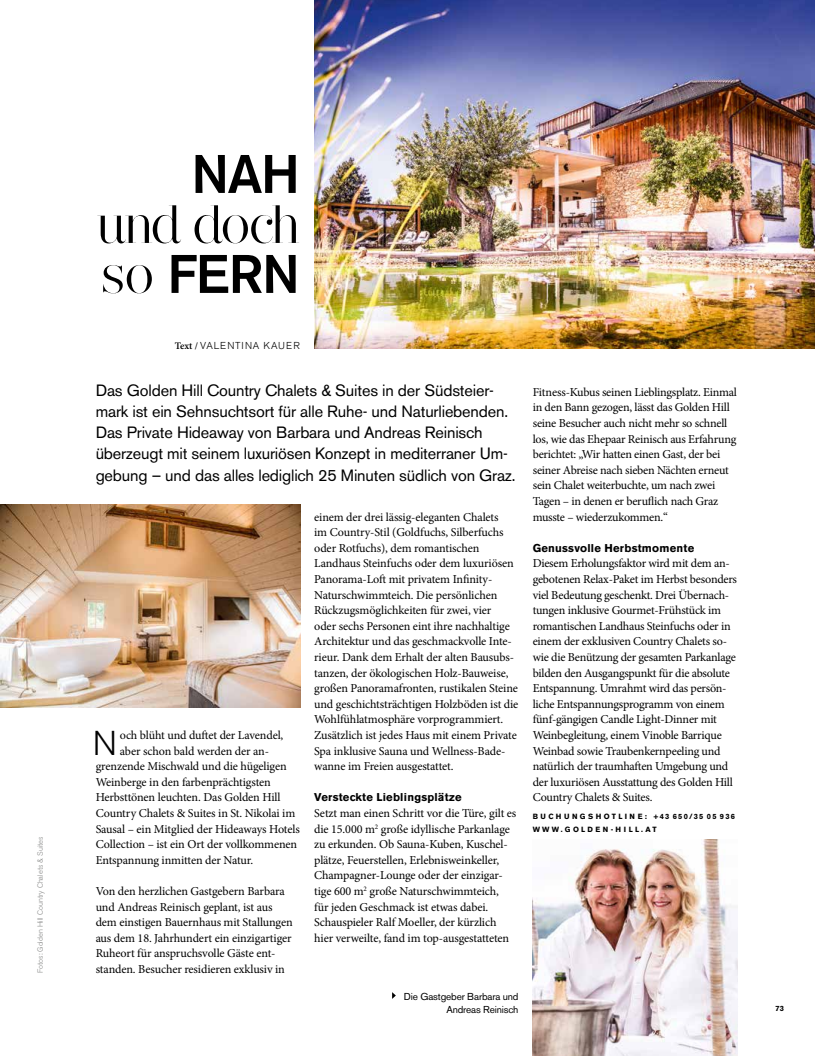
<style>
.page{position:relative;width:815px;height:1056px;background:#fff}
.page>*{position:absolute;margin:0;border:0;box-sizing:border-box;transform-origin:0 0}
.t1{font:500 53.75px "Akzidenz Grotesk BE";letter-spacing:-.03em;color:#000}
.t2{font:53.75px "Narziss";letter-spacing:-.05em;color:#000}
.t3{font:300 34.25px "Akzidenz Grotesk BE";color:#000}
.t4{font:16.25px/21.2px "Akzidenz Grotesk BE";letter-spacing:-.01em;color:#000}
.t5{font:12.12px/15.6px "Minion Pro";letter-spacing:-.015em;color:#000}
.t6{font:700 11.25px "Akzidenz Grotesk BE";letter-spacing:.02em;color:#000}
.t7{font:10px/13.8px "Akzidenz Grotesk BE";letter-spacing:-.015em;color:#000;text-align:right}
.t8{font:300 10px "Akzidenz Grotesk BE";letter-spacing:.08em;color:#000}
.t9{font:700 7.5px/13.8px "Akzidenz Grotesk BE";letter-spacing:.3em;color:#000}
.t10{font:300 7.5px "Akzidenz Grotesk BE";color:#868786}
.s1{font-family:"Narziss";font-weight:400}
.s2{font-family:"Minion Pro";font-weight:600}
</style>
<div class="page">
<img style="left:314px;top:0;width:501px;height:349px">
<svg style="left:392px;top:992px;width:4px;height:7px"></svg>
<img style="left:0;top:505px;width:300px;height:203px">
<img style="left:533px;top:839px;width:204px;height:217px">
<p class="t10" style="left:36px;top:973px;width:138px;rotate:-90deg">Fotos: Golden Hill Country Chalets &amp; Suites</p>
<h1 class="t1" style="left:191px;top:141px;width:110px">NAH</h1>
<h1 class="t2" style="left:97px;top:192px;width:204px">und doch</h1>
<h1 class="t1" style="left:101px;top:241px;width:200px"><span class="s1">so</span> FERN</h1>
<p class="t8" style="left:175px;top:340px;width:127px"><span class="s2">Text /</span> VALENTINA KAUER</p>
<p class="t4" style="left:96px;top:379px;width:421px">Das Golden Hill Country Chalets &amp; Suites in der Südsteier&shy;mark ist ein Sehnsuchtsort für alle Ruhe- und Naturliebenden.<br>Das Private Hideaway von Barbara und Andreas Reinisch überzeugt mit seinem luxuriösen Konzept in mediterraner Um&shy;gebung – und das alles lediglich 25 Minuten südlich von Graz.</p>
<h2 class="t3" style="left:93px;top:723px;width:26px">N</h2>
<p class="t5" style="left:120px;top:727px;width:165px">och blüht und duftet der Lavendel,</p>
<p class="t5" style="left:120px;top:743px;width:151px">aber schon bald werden der an-</p>
<p class="t5" style="left:96px;top:759px;width:193px">grenzende Mischwald und die hügeligen</p>
<p class="t5" style="left:96px;top:774px;width:177px">Weinberge in den farbenprächtigsten</p>
<p class="t5" style="left:96px;top:790px;width:187px">Herbsttönen leuchten. Das Golden Hill</p>
<p class="t5" style="left:96px;top:805px;width:201px">Country Chalets &amp; Suites in St. Nikolai im</p>
<p class="t5" style="left:96px;top:821px;width:206px">Sausal – ein Mitglied der Hideaways Hotels</p>
<p class="t5" style="left:96px;top:837px;width:203px">Collection – ist ein Ort der vollkommenen</p>
<p class="t5" style="left:96px;top:852px;width:159px">Entspannung inmitten der Natur.</p>
<p class="t5" style="left:96px;top:883px;width:199px">Von den herzlichen Gastgebern Barbara und Andreas Reinisch geplant, ist aus dem einstigen Bauernhaus mit Stallungen aus dem 18. Jahrhundert ein einzigartiger Ruheort für anspruchsvolle Gäste ent-</p>
<p class="t5" style="left:96px;top:961px;width:191px">standen. Besucher residieren exklusiv in</p>
<p class="t5" style="left:314px;top:509px;width:206px">einem der drei lässig-eleganten Chalets<br>im Country-Stil (Goldfuchs, Silberfuchs oder Rotfuchs), dem romantischen Landhaus Steinfuchs oder dem luxuriösen Panorama-Loft mit privatem Infinity-Naturschwimmteich. Die persönlichen Rückzugsmöglichkeiten für zwei, vier<br>oder sechs Personen eint ihre nachhaltige Architektur und das geschmackvolle Inte&shy;rieur. Dank dem Erhalt der alten Bausubs&shy;tanzen, der ökologischen Holz-Bauweise, großen Panoramafronten, rustikalen Steine und geschichtsträchtigen Holzböden ist die Wohlfühlatmosphäre vorprogrammiert.<br>Zusätzlich ist jedes Haus mit einem Private Spa inklusive Sauna und Wellness-Bade&shy;wanne im Freien ausgestattet.</p>
<p class="t6" style="left:314px;top:791px;width:149px">Versteckte Lieblingsplätze</p>
<p class="t5" style="left:314px;top:805px;width:204px">Setzt man einen Schritt vor die Türe, gilt es die 15.000 m<sup>2</sup> große idyllische Parkanlage zu erkunden. Ob Sauna-Kuben, Kuschel&shy;plätze, Feuerstellen, Erlebnisweinkeller, Champagner-Lounge oder der einzigar&shy;tige 600 m<sup>2</sup> große Naturschwimmteich,<br>für jeden Geschmack ist etwas dabei.<br>Schauspieler Ralf Moeller, der kürzlich hier verweilte, fand im top-ausgestatteten</p>
<p class="t7" style="left:404px;top:989px;width:116px">Die Gastgeber Barbara und<br>Andreas Reinisch</p>
<p class="t5" style="left:533px;top:384px;width:206px">Fitness-Kubus seinen Lieblingsplatz. Einmal in den Bann gezogen, lässt das Golden Hill seine Besucher auch nicht mehr so schnell los, wie das Ehepaar Reinisch aus Erfahrung berichtet: „Wir hatten einen Gast, der bei seiner Abreise nach sieben Nächten erneut sein Chalet weiterbuchte, um nach zwei Tagen – in denen er beruflich nach Graz musste – wiederzukommen.“</p>
<p class="t6" style="left:533px;top:541px;width:163px">Genussvolle Herbstmomente</p>
<p class="t5" style="left:533px;top:556px;width:206px">Diesem Erholungsfaktor wird mit dem an&shy;gebotenen Relax-Paket im Herbst besonders viel Bedeutung geschenkt. Drei Übernach&shy;tungen inklusive Gourmet-Frühstück im romantischen Landhaus Steinfuchs oder in einem der exklusiven Country Chalets so&shy;wie die Benützung der gesamten Parkanlage bilden den Ausgangspunkt für die absolute Entspannung. Umrahmt wird das persön&shy;liche Entspannungsprogramm von einem fünf-gängigen Candle Light-Dinner mit Weinbegleitung, einem Vinoble Barrique Weinbad sowie Traubenkernpeeling und natürlich der traumhaften Umgebung und der luxuriösen Ausstattung des Golden Hill Country Chalets &amp; Suites.</p>
<p class="t9" style="left:533px;top:809px;width:204px">BUCHUNGSHOTLINE: +43 650/35 05 936<br>WWW.GOLDEN-HILL.AT</p>
<p class="t9" style="left:775px;top:1002px;width:10px">73</p>
</div>
